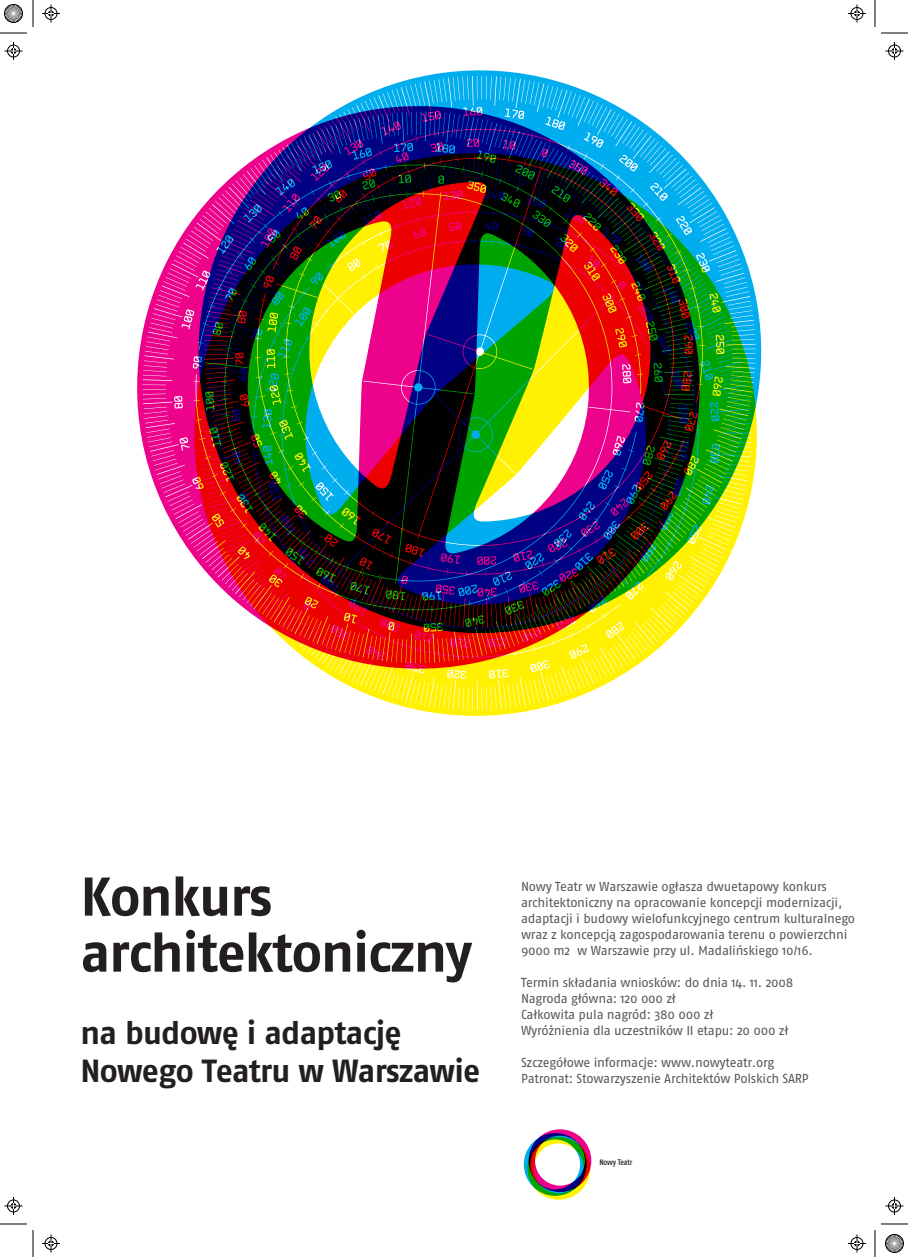
<style>
.page{position:relative;width:908px;height:1257px;background:#fff}
.page>*{position:absolute;margin:0;border:0;box-sizing:border-box;transform-origin:0 0}
.t1{font:54.4px/56px "Fago No Bold CE Tf";letter-spacing:-.025em;color:#231f20}
.t2{font:32px/38px "Fago No Bold CE Tf";letter-spacing:-.025em;color:#231f20}
.t3{font:13px/16px "Fago No Regular CE";letter-spacing:-.02em;color:#57585a}
.t4{font:500 condensed 8.1px "Fago CE";letter-spacing:-.02em;color:#231f20}
</style>
<div class="page">
<svg style="left:343px;top:70px;width:418px;height:329px"></svg>
<svg style="left:319px;top:153px;width:438px;height:563px"></svg>
<svg style="left:137px;top:106px;width:563px;height:562px;background:#795e5f"></svg>
<div style="left:524px;top:1133px;width:62px;height:62px;border:6px solid #00aeef;border-radius:50%"></div>
<div style="left:529px;top:1129px;width:62px;height:63px;border:6px solid #ed028c;border-radius:50%"></div>
<div style="left:527px;top:1137px;width:63px;height:62px;border:6px solid #fff101;border-radius:50%"></div>
<svg style="left:0;top:33px;width:27px;height:1px"></svg>
<svg style="left:881px;top:33px;width:27px;height:1px"></svg>
<svg style="left:0;top:1223px;width:27px;height:1px"></svg>
<svg style="left:881px;top:1223px;width:27px;height:1px"></svg>
<svg style="left:33px;top:0;width:1px;height:27px"></svg>
<svg style="left:33px;top:1230px;width:1px;height:27px"></svg>
<svg style="left:875px;top:0;width:1px;height:27px"></svg>
<svg style="left:875px;top:1230px;width:1px;height:27px"></svg>
<svg style="left:42px;top:4px;width:18px;height:18px"></svg>
<svg style="left:848px;top:4px;width:18px;height:18px"></svg>
<svg style="left:42px;top:1234px;width:18px;height:18px"></svg>
<svg style="left:848px;top:1234px;width:18px;height:18px"></svg>
<svg style="left:4px;top:42px;width:18px;height:18px"></svg>
<svg style="left:4px;top:1197px;width:18px;height:18px"></svg>
<svg style="left:885px;top:42px;width:18px;height:18px"></svg>
<svg style="left:885px;top:1197px;width:18px;height:18px"></svg>
<svg style="left:4px;top:4px;width:19px;height:19px"></svg>
<svg style="left:885px;top:1234px;width:19px;height:19px"></svg>
<h1 class="t1" style="left:81px;top:867px;width:393px">Konkurs architektoniczny</h1>
<h2 class="t2" style="left:81px;top:1013px;width:401px">na budowę i adaptację<br>Nowego Teatru w Warszawie</h2>
<p class="t3" style="left:521px;top:878px;width:336px">Nowy Teatr w Warszawie ogłasza dwuetapowy konkurs architektoniczny na opracowanie koncepcji modernizacji, adaptacji i budowy wielofunkcyjnego centrum kulturalnego wraz z koncepcją zagospodarowania terenu o powierzchni 9000 m2 w Warszawie przy ul. Madalińskiego 10/16.</p>
<p class="t3" style="left:521px;top:974px;width:274px">Termin składania wniosków: do dnia 14. 11. 2008<br>Nagroda główna: 120 000 zł<br>Całkowita pula nagród: 380 000 zł<br>Wyróżnienia dla uczestników II etapu: 20 000 zł</p>
<p class="t3" style="left:521px;top:1054px;width:289px">Szczegółowe informacje: www.nowyteatr.org<br>Patronat: Stowarzyszenie Architektów Polskich SARP</p>
<p class="t4" style="left:599px;top:1156px;width:34px">Nowy Teatr</p>
</div>
